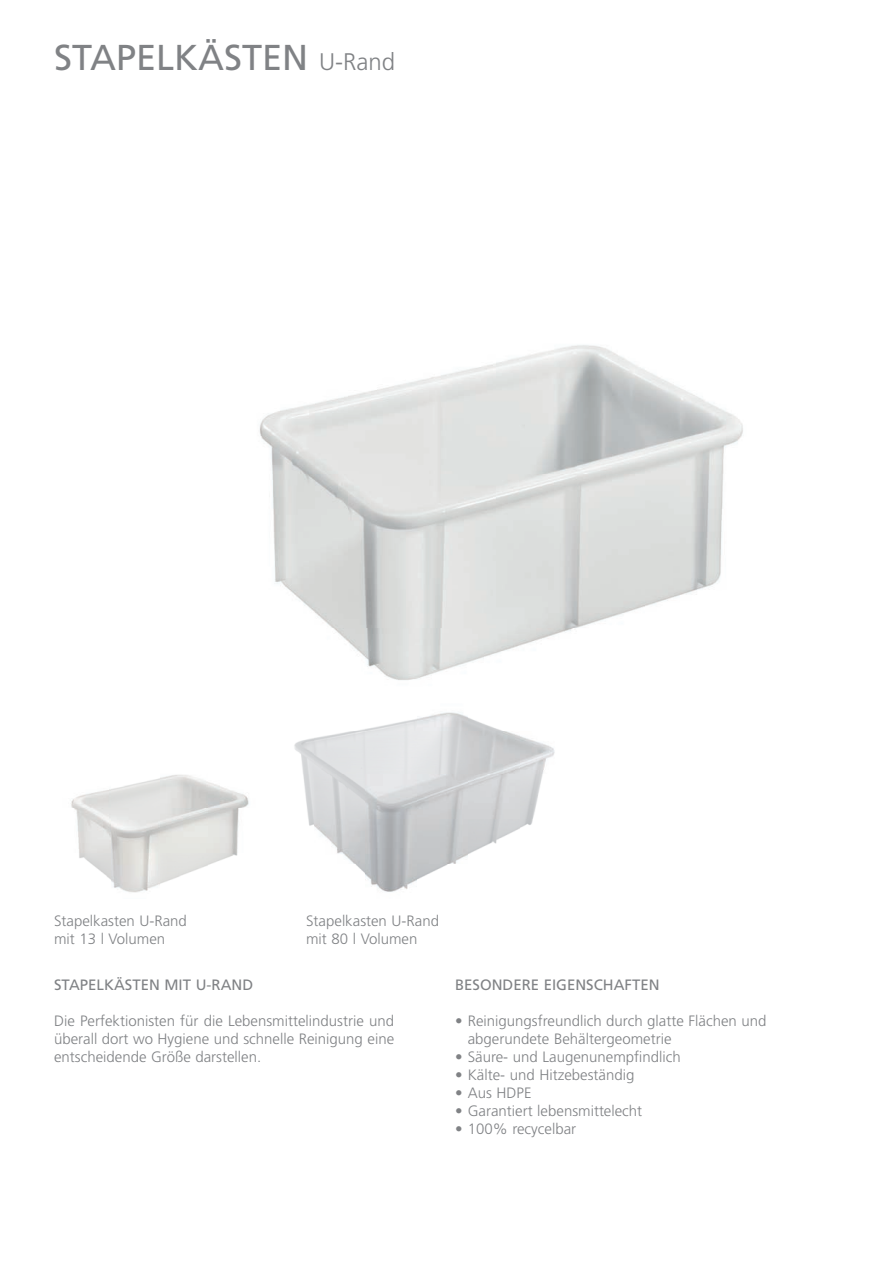
<style>
.page{position:relative;width:893px;height:1263px;background:#fff}
.page>*{position:absolute;margin:0;border:0;box-sizing:border-box;transform-origin:0 0}
.t1{font:36px "Frutiger CE";color:#808285}
.t2{font:300 15px/18px "Frutiger CE";color:#808285}
.t3{font:15px "Frutiger CE";color:#808285}
.s1{font-weight:300;font-size:24px}
</style>
<div class="page">
<img style="left:259px;top:345px;width:484px;height:335px">
<img style="left:71px;top:775px;width:178px;height:118px">
<img style="left:294px;top:712px;width:261px;height:180px">
<h1 class="t1" style="left:54px;top:37px;width:343px">STAPELKÄSTEN <span class="s1">U-Rand</span></h1>
<p class="t2" style="left:54px;top:912px;width:134px">Stapelkasten U-Rand mit 13 l Volumen</p>
<p class="t2" style="left:306px;top:912px;width:134px">Stapelkasten U-Rand mit 80 l Volumen</p>
<p class="t3" style="left:54px;top:976px;width:201px">STAPELKÄSTEN MIT U-RAND</p>
<p class="t2" style="left:54px;top:1011px;width:342px;text-align:justify">Die Perfektionisten für die Lebensmittelindustrie und überall dort wo Hygiene und schnelle Reinigung eine entscheidende Größe darstellen.</p>
<p class="t3" style="left:455px;top:976px;width:206px">BESONDERE EIGENSCHAFTEN</p>
<p class="t2" style="left:468px;top:1011px;width:300px;text-indent:-13px">• Reinigungsfreundlich durch glatte Flächen und abgerundete Behältergeometrie</p>
<p class="t2" style="left:455px;top:1047px;width:227px">• Säure- und Laugenunempfindlich</p>
<p class="t2" style="left:455px;top:1065px;width:181px">• Kälte- und Hitzebeständig</p>
<p class="t2" style="left:455px;top:1083px;width:78px">• Aus HDPE</p>
<p class="t2" style="left:455px;top:1101px;width:189px">• Garantiert lebensmittelecht</p>
<p class="t2" style="left:455px;top:1119px;width:123px">• 100% recycelbar</p>
</div>
